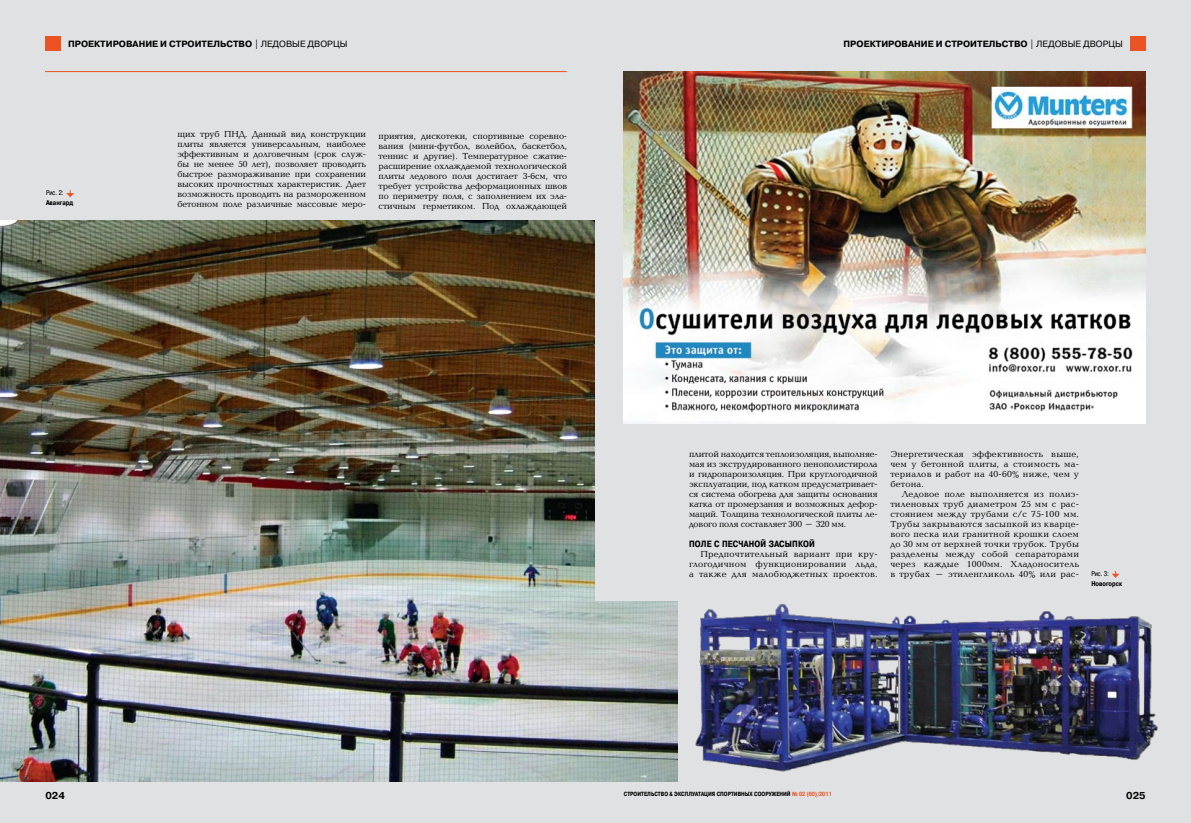
<style>
.page{position:relative;width:1191px;height:823px;background:#fff}
.page>*{position:absolute;margin:0;border:0;box-sizing:border-box;transform-origin:0 0}
.t1{font:700 10px "Pragmatica C";color:#000}
.t2{font:9px/10px "Baltica C";letter-spacing:.005em;color:#000;text-align:justify}
.t3{font:700 9px "Pragmatica C";color:#000}
.t4{font:700 9px "Pragmatica Cond C";letter-spacing:.02em;color:#000}
.t5{font:700 7px "Pragmatica Cond C";color:#000}
.t6{font:7px "Pragmatica Cond C";color:#000}
.t7{font:700 6px "Pragmatica Cond C";color:#000}
.t8{font:700 6px "Pragmatica Cond C";color:#eb5324}
.s1{font-weight:400}
</style>
<div class="page">
<div style="left:0;top:0;width:1191px;height:822px;background:#e0e1e2"></div>
<img style="left:0;top:220px;width:677px;height:560px">
<div style="left:595px;top:153px;width:107px;height:447px;background:#e0e1e2"></div>
<div style="left:1130px;top:36px;width:15px;height:14px;background:#eb5324"></div>
<div style="left:45px;top:36px;width:16px;height:14px;background:#eb5324"></div>
<img style="left:695px;top:604px;width:463px;height:168px">
<img style="left:624px;top:71px;width:521px;height:352px">
<hr style="left:45px;top:71px;width:522px;height:1px;background:#eb5324">
<svg style="left:66px;top:190px;width:8px;height:7px"></svg>
<svg style="left:1111px;top:570px;width:8px;height:7px"></svg>
<p class="t3" style="left:68px;top:39px;width:281px">ПРОЕКТИРОВАНИЕ И СТРОИТЕЛЬСТВО <span class="s1">| ЛЕДОВЫЕ ДВОРЦЫ</span></p>
<p class="t6" style="left:46px;top:189px;width:19px">Рис. 2:</p>
<p class="t5" style="left:46px;top:199px;width:29px">Авангард</p>
<p class="t2" style="left:177px;top:129px;width:190px">щих труб ПНД. Данный вид конструкции плиты является универсальным, наиболее эффективным и долговечным (срок служ&shy;бы не менее 50 лет), позволяет проводить быстрое размораживание при сохранении высоких прочностных характеристик. Дает возможность проводить на размороженном бетонном поле различные массовые меро-</p>
<p class="t2" style="left:378px;top:131px;width:190px">приятия, дискотеки, спортивные соревно&shy;вания (мини-футбол, волейбол, баскетбол, теннис и другие). Температурное сжатие&shy;расширение охлаждаемой технологической плиты ледового поля достигает 3-6см, что требует устройства деформационных швов по периметру поля, с заполнением их эла&shy;стичным герметиком. Под охлаждающей</p>
<p class="t3" style="left:843px;top:39px;width:281px">ПРОЕКТИРОВАНИЕ И СТРОИТЕЛЬСТВО <span class="s1">| ЛЕДОВЫЕ ДВОРЦЫ</span></p>
<p class="t2" style="left:689px;top:449px;width:190px">плитой находится теплоизоляция, выполняе&shy;мая из экструдированного пенополистирола и гидропароизоляция. При круглогодичной эксплуатации, под катком предусматривает&shy;ся система обогрева для защиты основания катка от промерзания и возможных дефор&shy;маций. Толщина технологической плиты ле&shy;дового поля составляет 300 – 320 мм.</p>
<p class="t4" style="left:689px;top:538px;width:127px">Поле с песчаной засыпкой</p>
<p class="t2" style="left:689px;top:549px;width:190px;text-indent:11px">Предпочтительный вариант при кру&shy;глогодичном функционировании льда, а также для малобюджетных проектов.</p>
<p class="t2" style="left:890px;top:449px;width:190px">Энергетическая эффективность выше, чем у бетонной плиты, а стоимость ма&shy;териалов и работ на 40-60% ниже, чем у бетона.</p>
<p class="t2" style="left:890px;top:489px;width:190px;text-indent:11px">Ледовое поле выполняется из полиэ&shy;тиленовых труб диаметром 25 мм с рас&shy;стоянием между трубами с/с 75-100 мм.<br>Трубы закрываются засыпкой из кварце&shy;вого песка или гранитной крошки слоем до 30 мм от верхней точки трубок. Трубы разделены между собой сепараторами через каждые 1000мм. Хладоноситель в трубах – этиленгликоль 40% или рас-</p>
<p class="t6" style="left:1091px;top:569px;width:19px">Рис. 3:</p>
<p class="t5" style="left:1091px;top:579px;width:32px">Новогорск</p>
<p class="t1" style="left:45px;top:789px;width:21px">024</p>
<p class="t7" style="left:624px;top:789px;width:18px">СТРОИТЕЛ</p>
<p class="t7" style="left:651px;top:789px;width:85px">ЬСТВО &amp; ЭКСПЛУАТАЦИЯ СПОРТИВНЫХ</p>
<p class="t7" style="left:754px;top:789px;width:23px">СООРУЖЕНИЙ</p>
<p class="t8" style="left:792px;top:789px;width:42px">№ 02 (60)/2011</p>
<p class="t1" style="left:1126px;top:789px;width:21px">025</p>
</div>
